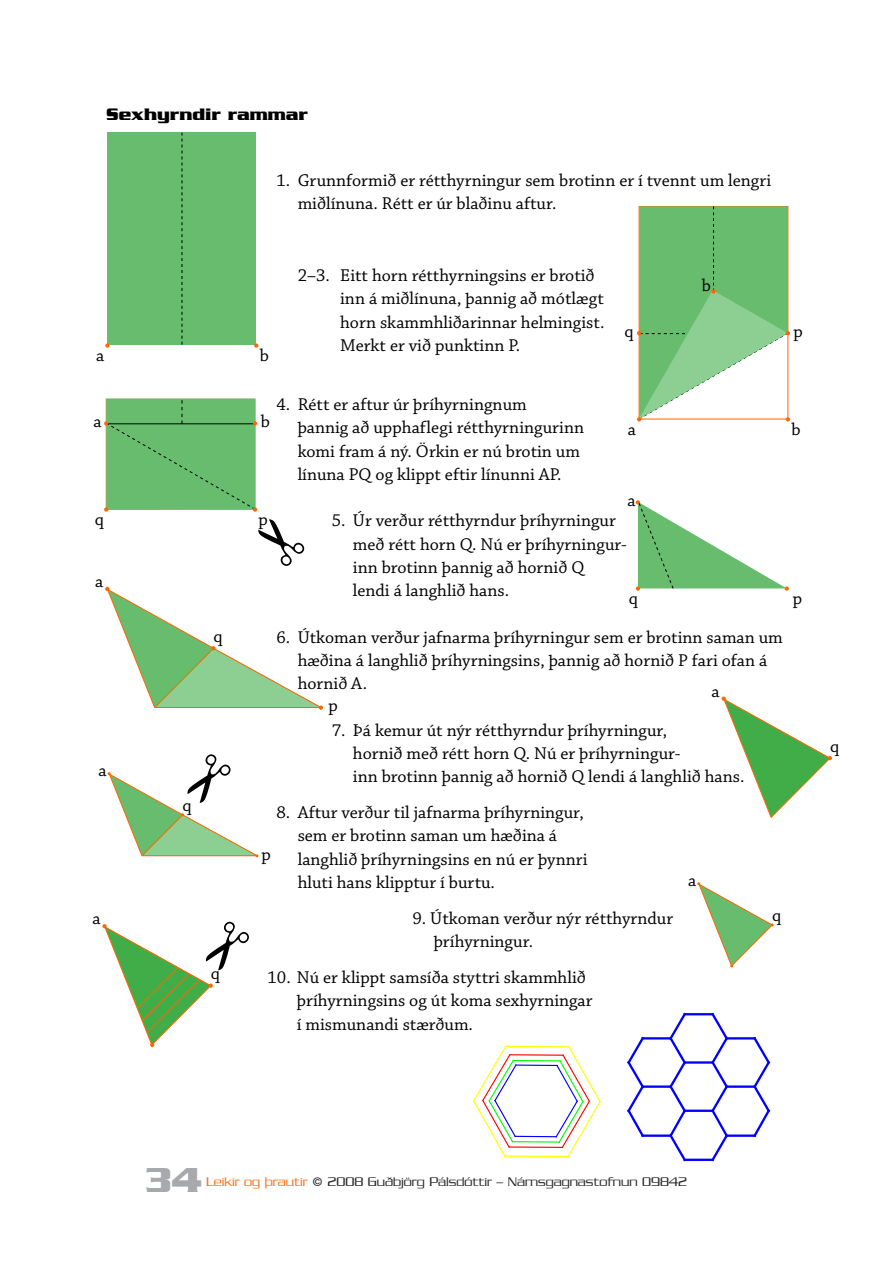
<style>
.page{position:relative;width:893px;height:1263px;background:#fff}
.page>*{position:absolute;margin:0;border:0;box-sizing:border-box;transform-origin:0 0}
.t1{font:700 37.5px "Serpentine";color:#a7a9ac}
.t2{font:18px/23.2px "Chaparral Pro";color:#000}
.t3{font:700 18px "Serpentine";color:#000}
.t4{font:300 13.5px "Serpentine";color:#29292a}
.s1{color:#ff6e0d}
</style>
<div class="page">
<svg style="left:637px;top:206px;width:153px;height:215px"></svg>
<div style="left:108px;top:133px;width:148px;height:212px;background:#67bd6d"></div>
<svg style="left:182px;top:133px;width:1px;height:212px"></svg>
<svg style="left:254px;top:343px;width:4px;height:5px"></svg>
<svg style="left:105px;top:343px;width:5px;height:5px"></svg>
<svg style="left:636px;top:500px;width:153px;height:91px"></svg>
<svg style="left:105px;top:587px;width:218px;height:123px"></svg>
<svg style="left:697px;top:882px;width:77px;height:85px"></svg>
<svg style="left:722px;top:696px;width:110px;height:122px"></svg>
<hr style="left:506px;top:1046px;width:63px;height:1px;background:#ff0">
<hr style="left:505px;top:1155px;width:63px;height:2px;background:#ff0">
<hr style="left:509px;top:1146px;width:53px;height:2px;background:#f00">
<hr style="left:510px;top:1054px;width:53px;height:2px;background:#f00">
<hr style="left:512px;top:1141px;width:47px;height:1px;background:#0f0">
<hr style="left:513px;top:1060px;width:47px;height:1px;background:#0f0">
<hr style="left:515px;top:1136px;width:41px;height:1px;background:#00f">
<svg style="left:555px;top:1046px;width:46px;height:112px"></svg>
<hr style="left:516px;top:1064px;width:41px;height:2px;background:#00f">
<svg style="left:473px;top:1045px;width:44px;height:112px"></svg>
<hr style="left:685px;top:1061px;width:28px;height:3px;background:#00f">
<hr style="left:685px;top:1013px;width:28px;height:2px;background:#00f">
<hr style="left:643px;top:1037px;width:28px;height:2px;background:#00f">
<hr style="left:643px;top:1085px;width:28px;height:3px;background:#00f">
<hr style="left:685px;top:1109px;width:28px;height:3px;background:#00f">
<hr style="left:727px;top:1085px;width:28px;height:3px;background:#00f">
<hr style="left:727px;top:1134px;width:28px;height:3px;background:#00f">
<svg style="left:709px;top:1012px;width:21px;height:150px"></svg>
<hr style="left:685px;top:1158px;width:28px;height:3px;background:#00f">
<svg style="left:667px;top:1012px;width:21px;height:150px"></svg>
<hr style="left:643px;top:1134px;width:28px;height:3px;background:#00f">
<svg style="left:627px;top:1036px;width:19px;height:102px"></svg>
<hr style="left:727px;top:1037px;width:28px;height:2px;background:#00f">
<svg style="left:751px;top:1037px;width:20px;height:101px"></svg>
<svg style="left:104px;top:398px;width:154px;height:114px;background:#6ebc71"></svg>
<svg style="left:108px;top:772px;width:151px;height:85px"></svg>
<svg style="left:102px;top:924px;width:111px;height:123px"></svg>
<p class="t3" style="left:106px;top:104px;width:203px">Sexhyrndir rammar</p>
<p class="t2" style="left:298px;top:169px;width:475px;text-indent:-21px">1. Grunnformið er rétthyrningur sem brotinn er í tvennt um lengri miðlínuna. Rétt er úr blaðinu aftur.</p>
<p class="t2" style="left:96px;top:344px;width:10px">a</p>
<p class="t2" style="left:260px;top:344px;width:11px">b</p>
<p class="t2" style="left:340px;top:264px;width:266px;text-indent:-43px">2–3. Eitt horn rétthyrningsins er brotið inn á miðlínuna, þannig að mótlægt horn skammhliðarinnar helmingist.<br>Merkt er við punktinn P.</p>
<p class="t2" style="left:702px;top:275px;width:11px">b</p>
<p class="t2" style="left:625px;top:320px;width:11px">q</p>
<p class="t2" style="left:794px;top:320px;width:11px">p</p>
<p class="t2" style="left:298px;top:393px;width:288px;text-indent:-21px">4. Rétt er aftur úr þríhyrningnum<br>þannig að upphaflegi rétthyrningurinn komi fram á ný. Örkin er nú brotin um línuna PQ og klippt eftir línunni AP.</p>
<p class="t2" style="left:353px;top:510px;width:275px;text-indent:-21px">5. Úr verður rétthyrndur þríhyrningur með rétt horn Q. Nú er þríhyrningur&shy;inn brotinn þannig að hornið Q<br>lendi á langhlið hans.</p>
<p class="t2" style="left:298px;top:626px;width:487px;text-indent:-21px">6. Útkoman verður jafnarma þríhyrningur sem er brotinn saman um hæðina á langhlið þríhyrningsins, þannig að hornið P fari ofan á hornið A.</p>
<p class="t2" style="left:353px;top:719px;width:393px;text-indent:-21px">7. Þá kemur út nýr rétthyrndur þríhyrningur,<br>hornið með rétt horn Q. Nú er þríhyrningur-<br>inn brotinn þannig að hornið Q lendi á langhlið hans.</p>
<p class="t2" style="left:298px;top:801px;width:291px;text-indent:-21px">8. Aftur verður til jafnarma þríhyrningur, sem er brotinn saman um hæðina á langhlið þríhyrningsins en nú er þynnri hluti hans klipptur í burtu.</p>
<p class="t2" style="left:434px;top:907px;width:241px;text-indent:-21px">9. Útkoman verður nýr rétthyrndur þríhyrningur.</p>
<p class="t2" style="left:297px;top:966px;width:297px;text-indent:-29px">10. Nú er klippt samsíða styttri skammhlið þríhyrningsins og út koma sexhyrningar í mismunandi stærðum.</p>
<p class="t2" style="left:261px;top:411px;width:11px">b</p>
<p class="t2" style="left:94px;top:410px;width:10px">a</p>
<p class="t2" style="left:628px;top:418px;width:10px">a</p>
<p class="t2" style="left:791px;top:418px;width:11px">b</p>
<p class="t2" style="left:628px;top:489px;width:10px">a</p>
<p class="t2" style="left:95px;top:508px;width:11px">q</p>
<p class="t2" style="left:259px;top:508px;width:11px">p</p>
<p class="t2" style="left:95px;top:570px;width:10px">a</p>
<p class="t2" style="left:629px;top:587px;width:11px">q</p>
<p class="t2" style="left:793px;top:587px;width:11px">p</p>
<p class="t2" style="left:214px;top:625px;width:11px">q</p>
<p class="t2" style="left:711px;top:680px;width:10px">a</p>
<p class="t2" style="left:329px;top:694px;width:11px">p</p>
<p class="t2" style="left:99px;top:759px;width:10px">a</p>
<p class="t2" style="left:183px;top:794px;width:11px">q</p>
<p class="t2" style="left:262px;top:843px;width:11px">p</p>
<p class="t2" style="left:688px;top:869px;width:10px">a</p>
<p class="t2" style="left:772px;top:904px;width:11px">q</p>
<p class="t2" style="left:92px;top:907px;width:10px">a</p>
<p class="t2" style="left:211px;top:962px;width:11px">q</p>
<p class="t2" style="left:830px;top:735px;width:11px">q</p>
<h1 class="t1" style="left:146px;top:1158px;width:57px">34</h1>
<p class="t4" style="left:206px;top:1174px;width:482px"><span class="s1">Leikir og þrautir</span> © 2008 Guðbjörg Pálsdóttir – Námsgagnastofnun 09842</p>
</div>
